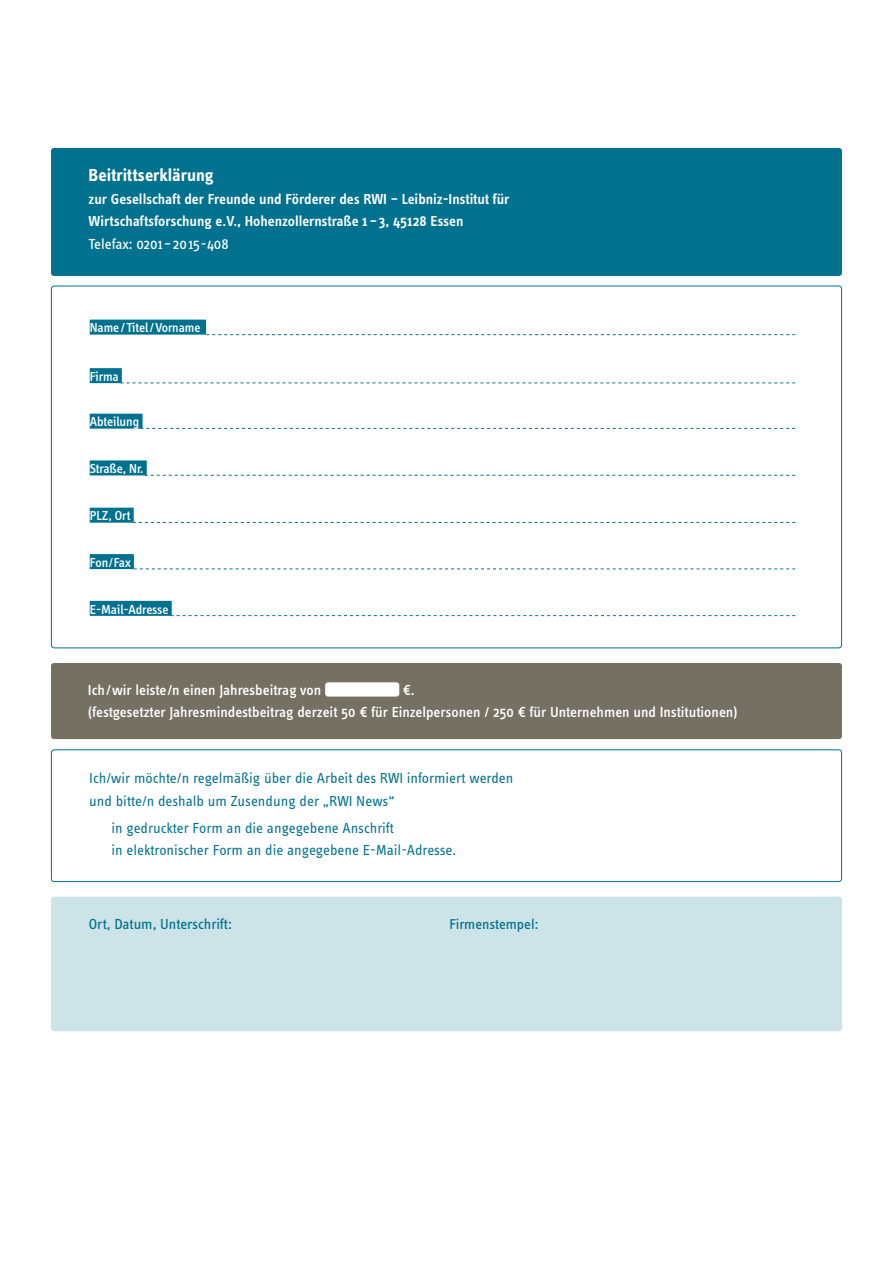
<style>
.page{position:relative;width:893px;height:1263px;background:#fff}
.page>*{position:absolute;margin:0;border:0;box-sizing:border-box;transform-origin:0 0}
.t1{font:700 18px "Info OT Text";color:#fff}
.t2{font:15px/22.5px "Info OT Text";color:#00718e}
.t3{font:500 15px/22.5px "Info OT Text";color:#fff;text-align:center}
.t4{font:600 15px/22.5px "Info OT Text";letter-spacing:-.005em;color:#fff}
.t5{font:15px "Info OT Text";letter-spacing:-.005em;color:#00718e}
.t6{font:15px "Info OT Text";color:#fff}
.t7{font:14.7px "Info OT Text";color:#00718e}
.t8{font:500 13.5px "Info OT Disp";letter-spacing:-.005em;color:#fff}
</style>
<div class="page">
<div style="left:51px;top:148px;width:791px;height:128px;background:#00718e;border-radius:3px"></div>
<div style="left:51px;top:749px;width:791px;height:133px;border:1px solid #00718e;border-radius:3px"></div>
<div style="left:51px;top:897px;width:791px;height:134px;background:#cce3e8;border-radius:3px"></div>
<div style="left:90px;top:320px;width:116px;height:15px;background:#00718e"></div>
<div style="left:90px;top:368px;width:32px;height:15px;background:#00718e"></div>
<div style="left:90px;top:414px;width:53px;height:15px;background:#00718e"></div>
<div style="left:90px;top:554px;width:44px;height:15px;background:#00718e"></div>
<div style="left:90px;top:460px;width:57px;height:15px;background:#00718e"></div>
<div style="left:90px;top:508px;width:44px;height:15px;background:#00718e"></div>
<div style="left:90px;top:601px;width:82px;height:15px;background:#00718e"></div>
<svg style="left:206px;top:334px;width:589px;height:1px"></svg>
<svg style="left:121px;top:383px;width:674px;height:1px"></svg>
<svg style="left:140px;top:428px;width:655px;height:1px"></svg>
<svg style="left:145px;top:475px;width:650px;height:1px"></svg>
<svg style="left:134px;top:522px;width:661px;height:1px"></svg>
<svg style="left:134px;top:569px;width:661px;height:1px"></svg>
<svg style="left:172px;top:615px;width:623px;height:1px"></svg>
<div style="left:51px;top:663px;width:791px;height:76px;background:#757062;border-radius:3px"></div>
<div style="left:325px;top:682px;width:74px;height:14px;background:#fff;border-radius:3px"></div>
<p class="t1" style="left:89px;top:164px;width:127px">Beitrittserklärung</p>
<p class="t4" style="left:89px;top:187px;width:422px">zur Gesellschaft der Freunde und Förderer des RWI – Leibniz-Institut für<br>Wirtschaftsforschung e.V., Hohenzollernstraße 1 – 3, 45128 Essen</p>
<p class="t6" style="left:89px;top:235px;width:142px">Telefax: 0201–2015-408</p>
<p class="t8" style="left:90px;top:320px;width:112px">Name/Titel/Vorname</p>
<p class="t8" style="left:90px;top:368px;width:30px">Firma</p>
<p class="t8" style="left:90px;top:414px;width:51px">Abteilung</p>
<p class="t8" style="left:90px;top:460px;width:55px">Straße, Nr.</p>
<p class="t8" style="left:90px;top:508px;width:42px">PLZ, Ort</p>
<p class="t8" style="left:90px;top:554px;width:43px">Fon/Fax</p>
<p class="t8" style="left:90px;top:601px;width:80px">E-Mail-Adresse</p>
<p class="t3" style="left:88px;top:678px;width:235px">Ich/wir leiste/n einen Jahresbeitrag von</p>
<p class="t3" style="left:88px;top:678px;width:651px">€.<br>(festgesetzter Jahresmindestbeitrag derzeit 50 € für Einzelpersonen / 250 € für Unternehmen und Institutionen)</p>
<p class="t2" style="left:89px;top:767px;width:426px">Ich/wir möchte/n regelmäßig über die Arbeit des RWI informiert werden und bitte/n deshalb um Zusendung der „RWI News“</p>
<p class="t2" style="left:111px;top:816px;width:346px">in gedruckter Form an die angegebene Anschrift<br>in elektronischer Form an die angegebene E-Mail-Adresse.</p>
<p class="t5" style="left:89px;top:914px;width:145px">Ort, Datum, Unterschrift:</p>
<p class="t7" style="left:449px;top:915px;width:91px">Firmenstempel:</p>
</div>
